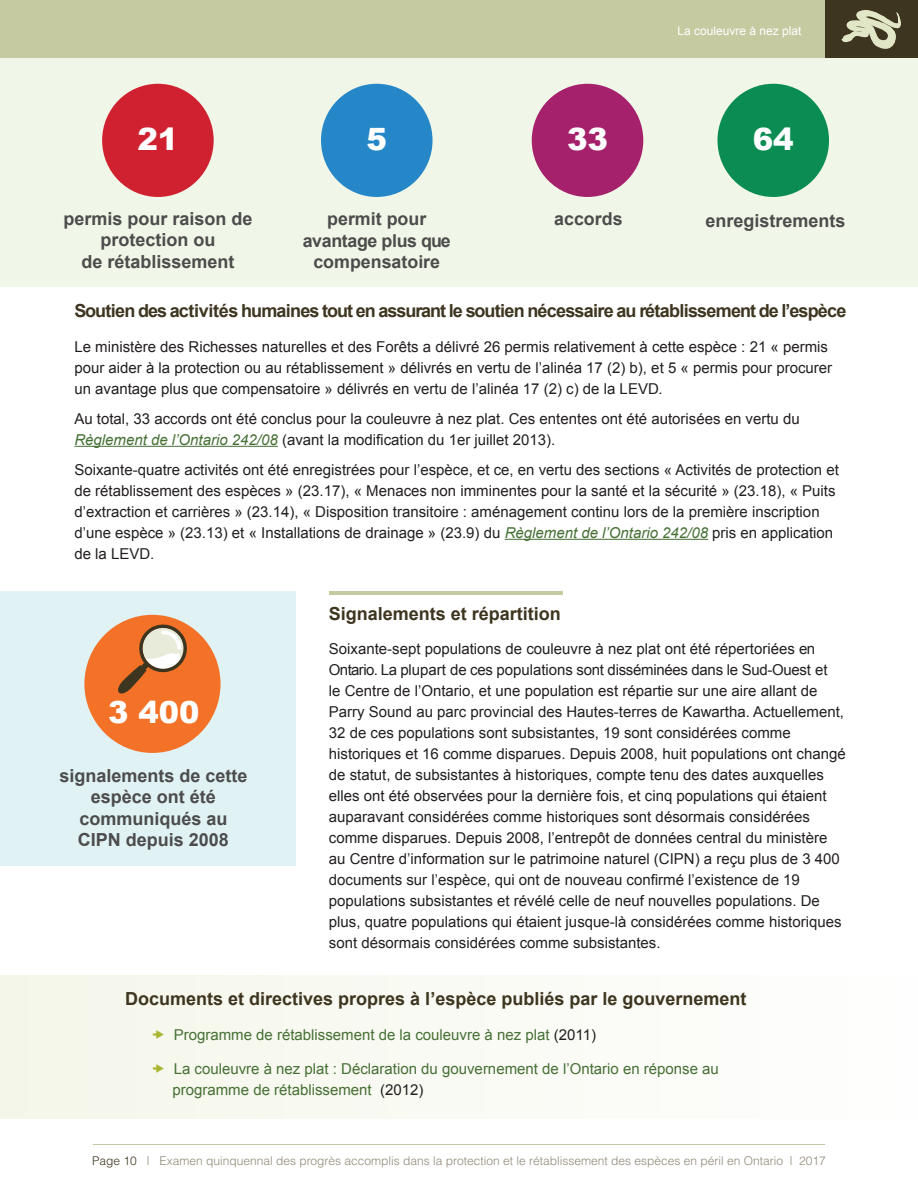
<style>
.page{position:relative;width:918px;height:1188px;background:#fff}
.page>*{position:absolute;margin:0;border:0;box-sizing:border-box;transform-origin:0 0}
.t1{font:900 30.75px "Arial";color:#fff}
.t2{font:900 30.45px "Arial";color:#fff}
.circle_text{font:700 18px/21.6px "Arial";color:#4c4c4c;text-align:center}
.t3{font:700 18px "Arial";color:#3d351f}
.t4{font:700 18px "Arial";letter-spacing:-.04em;color:#3d351f}
.circle_text-2{font:700 17.85px/21.5px "Arial";color:#4c4c4c;text-align:center}
.Body{font:15px/21px "Arial";color:#231f20}
.t5{font:15px/21px "Arial";color:#467035}
.t6{font:300 12px "Helvetica";color:#8f8877}
.t7{font:12px "Arial";color:#fff}
.s1{font-style:italic}
.s2{font-style:italic;color:#467035}
.s3{color:#231f20}
.s4{color:#3d351f}
</style>
<div class="page">
<hr style="left:93px;top:1144px;width:732px;height:1px;background:#c5caa0">
<div style="left:0;top:4px;width:918px;height:282px;background:#f1f7e8"></div>
<div style="left:102px;top:84px;width:112px;height:113px;background:#d02130;border-radius:50%"></div>
<div style="left:532px;top:84px;width:111px;height:113px;background:#a5216c;border-radius:50%"></div>
<div style="left:717px;top:84px;width:112px;height:113px;background:#0a8c53;border-radius:50%"></div>
<div style="left:321px;top:84px;width:112px;height:113px;background:#2587c8;border-radius:50%"></div>
<div style="left:0;top:0;width:825px;height:57px;background:#c5caa0"></div>
<div style="left:825px;top:0;width:93px;height:57px;background:#3d351f"></div>
<div style="left:0;top:591px;width:295px;height:274px;background:#e0f2f4"></div>
<div style="left:84px;top:615px;width:137px;height:138px;background:#f37227;border-radius:50%"></div>
<svg style="left:116px;top:621px;width:74px;height:73px"></svg>
<hr style="left:329px;top:592px;width:233px;height:3px;background:#c5caa0">
<div style="left:0;top:976px;width:918px;height:143px;background:#f9faf4"></div>
<hr style="left:74px;top:446px;width:204px;height:1px;background:#467035">
<hr style="left:505px;top:539px;width:203px;height:1px;background:#467035">
<svg style="left:841px;top:10px;width:60px;height:39px"></svg>
<p class="t7" style="left:677px;top:23px;width:126px">La couleuvre à nez plat</p>
<p class="t7" style="left:680px;top:23px;width:129px">American White Pelican</p>
<p class="t1" style="left:137px;top:117px;width:42px">21</p>
<p class="t1" style="left:567px;top:117px;width:42px">33</p>
<p class="t1" style="left:753px;top:117px;width:42px">64</p>
<p class="t1" style="left:367px;top:117px;width:22px">5</p>
<p class="circle_text" style="left:63px;top:207px;width:191px">permis pour raison de</p>
<p class="circle_text" style="left:706px;top:210px;width:142px">enregistrements</p>
<p class="circle_text" style="left:81px;top:229px;width:155px">protection ou<br>de rétablissement</p>
<p class="circle_text-2" style="left:303px;top:208px;width:150px">permit pour avantage plus que compensatoire</p>
<p class="circle_text-2" style="left:554px;top:208px;width:70px">accords</p>
<h3 class="t4" style="left:74px;top:301px;width:774px">Soutien des activités humaines tout en assurant le soutien nécessaire au rétablissement de l’espèce</h3>
<p class="Body" style="left:74px;top:336px;width:759px">Le ministère des Richesses naturelles et des Forêts a délivré 26 permis relativement à cette espèce : 21 « permis pour aider à la protection ou au rétablissement » délivrés en vertu de l’alinéa 17 (2) b), et 5 « permis pour procurer un avantage plus que compensatoire » délivrés en vertu de l’alinéa 17 (2) c) de la LEVD<span class="s1">.</span></p>
<p class="Body" style="left:74px;top:408px;width:727px">Au total, 33 accords ont été conclus pour la couleuvre à nez plat. Ces ententes ont été autorisées en vertu du<br><span class="s2">Règlement de l’Ontario 242/08</span> (avant la modification du 1er juillet 2013).</p>
<p class="Body" style="left:74px;top:459px;width:766px">Soixante-quatre activités ont été enregistrées pour l’espèce, et ce, en vertu des sections « Activités de protection et de rétablissement des espèces » (23.17), « Menaces non imminentes pour la santé et la sécurité » (23.18), « Puits d’extraction et carrières » (23.14), « Disposition transitoire : aménagement continu lors de la première inscription d’une espèce » (23.13) et « Installations de drainage » (23.9) du <span class="s2">Règlement de l’Ontario 242/08</span> pris en application de la LEVD.</p>
<p class="t2" style="left:108px;top:690px;width:93px">3 400</p>
<p class="circle_text" style="left:59px;top:764px;width:190px">signalements de cette espèce ont été communiqués au<br>CIPN depuis 2008</p>
<h3 class="t3" style="left:329px;top:603px;width:234px">Signalements et répartition</h3>
<p class="Body" style="left:329px;top:639px;width:518px">Soixante-sept populations de couleuvre à nez plat ont été répertoriées en Ontario. La plupart de ces populations sont disséminées dans le Sud-Ouest et<br>le Centre de l’Ontario, et une population est répartie sur une aire allant de Parry Sound au parc provincial des Hautes-terres de Kawartha. Actuellement, 32 de ces populations sont subsistantes, 19 sont considérées comme historiques et 16 comme disparues. Depuis 2008, huit populations ont changé de statut, de subsistantes à historiques, compte tenu des dates auxquelles elles ont été observées pour la dernière fois, et cinq populations qui étaient auparavant considérées comme historiques sont désormais considérées comme disparues. Depuis 2008, l’entrepôt de données central du ministère au Centre d’information sur le patrimoine naturel (CIPN) a reçu plus de 3 400 documents sur l’espèce, qui ont de nouveau confirmé l’existence de 19 populations subsistantes et révélé celle de neuf nouvelles populations. De plus, quatre populations qui étaient jusque-là considérées comme historiques sont désormais considérées comme subsistantes.</p>
<h3 class="t3" style="left:125px;top:989px;width:623px">Documents et directives propres à l’espèce publiés par le gouvernement</h3>
<p class="t5" style="left:174px;top:1024px;width:424px">Programme de rétablissement de la couleuvre à nez plat <span class="s3">(2011)</span></p>
<p class="t5" style="left:172px;top:1059px;width:548px">La couleuvre à nez plat : Déclaration du gouvernement de l’Ontario en réponse au programme de rétablissement <span class="s3">(2012)</span></p>
<p class="t6" style="left:92px;top:1153px;width:735px"><span class="s4">Page 10</span> | Examen quinquennal des progrès accomplis dans la protection et le rétablissement des espèces en péril en Ontario | 2017</p>
</div>
